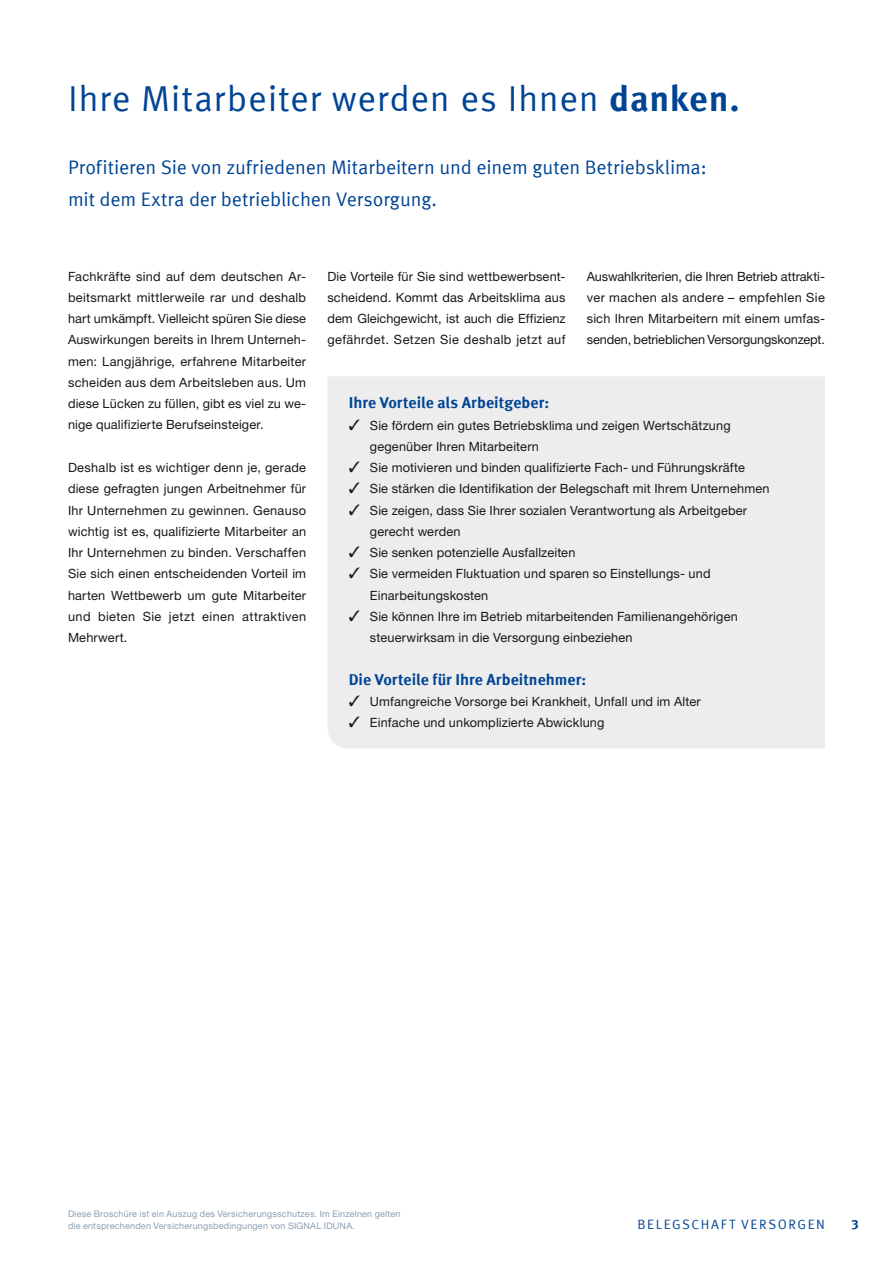
<style>
.page{position:relative;width:893px;height:1263px;background:#fff}
.page>*{position:absolute;margin:0;border:0;box-sizing:border-box;transform-origin:0 0}
.t1{font:36px "Meta Offc Pro Norm";letter-spacing:.02em;color:#004494}
.t2{font:19.5px/32px "Meta Offc Pro Norm";letter-spacing:-.01em;color:#004494}
.t3{font:700 15.75px "Meta Offc Pro";color:#004494}
.t4{font:13.5px "Meta Offc Pro Norm";letter-spacing:.115em;color:#004494}
.t5{font:700 13.5px "Meta Offc Pro";color:#004494}
.t6{font:12.75px/21.3px "Helvetica Neue LTW1 G";letter-spacing:.01em;color:#1a171c;text-align:justify}
.t7{font:9px/11.7px "Helvetica Neue LTW1 G";letter-spacing:.025em;color:#8b9fb1}
.s1{font-family:"Meta Offc Pro";font-weight:700}
</style>
<div class="page">
<div style="left:327px;top:376px;width:498px;height:372px;background:#ededee"></div>
<h1 class="t1" style="left:68px;top:71px;width:673px">Ihre Mitarbeiter werden es Ihnen <span class="s1">danken.</span></h1>
<h2 class="t2" style="left:68px;top:150px;width:640px">Profitieren Sie von zufriedenen Mitarbeitern und einem guten Betriebsklima: mit dem Extra der betrieblichen Versorgung.</h2>
<p class="t6" style="left:68px;top:265px;width:240px">Fachkräfte sind auf dem deutschen Ar&shy;beitsmarkt mittlerweile rar und deshalb hart umkämpft. Vielleicht spüren Sie diese Auswirkungen bereits in Ihrem Unterneh&shy;men: Langjährige, erfahrene Mitarbeiter scheiden aus dem Arbeitsleben aus. Um diese Lücken zu füllen, gibt es viel zu we&shy;nige qualifizierte Berufseinsteiger.</p>
<p class="t6" style="left:68px;top:457px;width:240px">Deshalb ist es wichtiger denn je, gerade diese gefragten jungen Arbeitnehmer für Ihr Unternehmen zu gewinnen. Genauso wichtig ist es, qualifizierte Mitarbeiter an Ihr Unternehmen zu binden. Verschaffen Sie sich einen entscheidenden Vorteil im harten Wettbewerb um gute Mitarbeiter und bieten Sie jetzt einen attraktiven Mehrwert.</p>
<p class="t6" style="left:327px;top:265px;width:240px">Die Vorteile für Sie sind wettbewerbsent&shy;scheidend. Kommt das Arbeitsklima aus dem Gleichgewicht, ist auch die Effizienz gefährdet. Setzen Sie deshalb jetzt auf</p>
<p class="t6" style="left:587px;top:265px;width:240px">Auswahlkriterien, die Ihren Betrieb attrakti&shy;ver machen als andere – empfehlen Sie sich Ihren Mitarbeitern mit einem umfas&shy;senden, betrieblichen Versorgungskonzept.</p>
<p class="t3" style="left:349px;top:390px;width:202px">Ihre Vorteile als Arbeitgeber:</p>
<p class="t6" style="left:370px;top:414px;width:362px;text-indent:-21px">✓ Sie fördern ein gutes Betriebsklima und zeigen Wertschätzung gegenüber Ihren Mitarbeitern</p>
<p class="t6" style="left:349px;top:457px;width:398px">✓ Sie motivieren und binden qualifizierte Fach- und Führungskräfte</p>
<p class="t6" style="left:349px;top:478px;width:422px">✓ Sie stärken die Identifikation der Belegschaft mit Ihrem Unternehmen</p>
<p class="t6" style="left:370px;top:499px;width:379px;text-indent:-21px">✓ Sie zeigen, dass Sie Ihrer sozialen Verantwortung als Arbeitgeber gerecht werden</p>
<p class="t6" style="left:349px;top:542px;width:228px">✓ Sie senken potenzielle Ausfallzeiten</p>
<p class="t6" style="left:370px;top:563px;width:342px;text-indent:-21px">✓ Sie vermeiden Fluktuation und sparen so Einstellungs- und<br>Einarbeitungskosten</p>
<p class="t6" style="left:370px;top:606px;width:369px;text-indent:-21px">✓ Sie können Ihre im Betrieb mitarbeitenden Familienangehörigen steuerwirksam in die Versorgung einbeziehen</p>
<p class="t3" style="left:349px;top:667px;width:239px">Die Vorteile für Ihre Arbeitnehmer:</p>
<p class="t6" style="left:349px;top:691px;width:354px">✓ Umfangreiche Vorsorge bei Krankheit, Unfall und im Alter</p>
<p class="t6" style="left:349px;top:712px;width:257px">✓ Einfache und unkomplizierte Abwicklung</p>
<p class="t7" style="left:68px;top:1208px;width:334px">Diese Broschüre ist ein Auszug des Versicherungsschutzes. Im Einzelnen gelten die entsprechenden Versicherungsbedingungen von SIGNAL IDUNA.</p>
<p class="t4" style="left:638px;top:1214px;width:189px">BELEGSCHAFT VERSORGEN</p>
<p class="t5" style="left:851px;top:1214px;width:9px">3</p>
</div>
